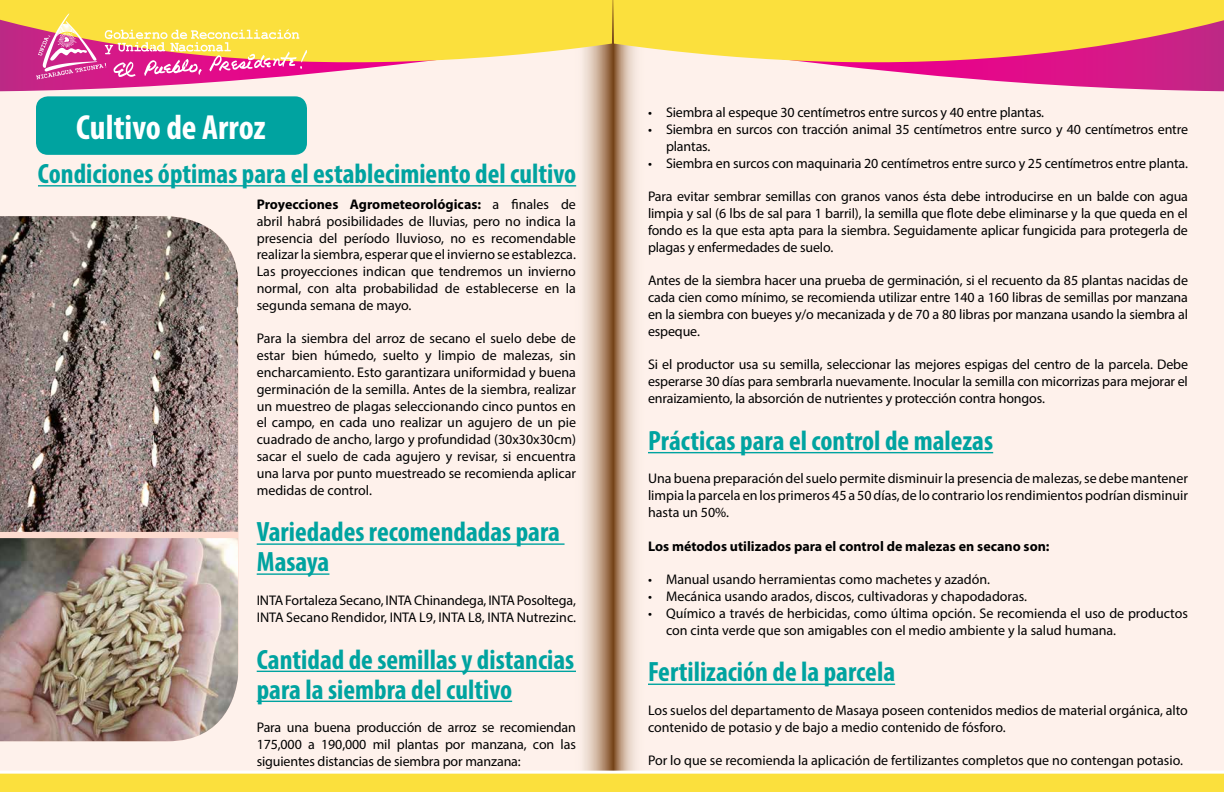
<style>
.page{position:relative;width:1224px;height:792px;background:#fff}
.page>*{position:absolute;margin:0;border:0;box-sizing:border-box;transform-origin:0 0}
.t1{font:700 condensed 35px "Myriad Pro";color:#fff}
.t2{font:700 condensed 28px/30px "Myriad Pro";color:#00a3a0}
.t3{font:14px/16.8px "Myriad Pro";letter-spacing:-.005em;color:#000;text-align:justify}
.t4{font:700 14px "Myriad Pro";color:#000}
.s1{font-weight:700}
</style>
<div class="page">
<div style="left:0;top:0;width:612px;height:792px;background:#fef1eb"></div>
<div style="left:612px;top:0;width:612px;height:792px;background:#fef1eb"></div>
<svg style="left:570px;top:79px;width:85px;height:692px"></svg>
<svg style="left:0;top:79px;width:612px;height:12px"></svg>
<svg style="left:614px;top:79px;width:610px;height:12px"></svg>
<svg style="left:0;top:0;width:1224px;height:79px"></svg>
<svg style="left:0;top:771px;width:1224px;height:21px"></svg>
<div style="left:36px;top:96px;width:271px;height:59px;background:#00a3a0;border-radius:12px"></div>
<hr style="left:38px;top:185px;width:538px;height:2px;background:#00a3a0">
<hr style="left:257px;top:543px;width:308px;height:2px;background:#00a3a0">
<hr style="left:257px;top:573px;width:72px;height:2px;background:#00a3a0">
<hr style="left:257px;top:671px;width:319px;height:1px;background:#00a3a0">
<hr style="left:257px;top:701px;width:255px;height:1px;background:#00a3a0">
<hr style="left:648px;top:452px;width:345px;height:1px;background:#00a3a0">
<hr style="left:648px;top:684px;width:247px;height:1px;background:#00a3a0">
<img style="left:0;top:538px;width:238px;height:203px">
<img style="left:0;top:216px;width:238px;height:316px">
<h1 class="t1" style="left:76px;top:105px;width:191px">Cultivo de Arroz</h1>
<h2 class="t2" style="left:38px;top:158px;width:540px">Condiciones óptimas para el establecimiento del cultivo</h2>
<p class="t3" style="left:257px;top:196px;width:321px"><span class="s1">Proyecciones Agrometeorológicas:</span> a finales de abril habrá posibilidades de lluvias, pero no indica la presencia del período lluvioso, no es recomendable realizar la siembra, esperar que el invierno se establezca.<br>Las proyecciones indican que tendremos un invierno normal, con alta probabilidad de establecerse en la segunda semana de mayo.</p>
<p class="t3" style="left:257px;top:330px;width:321px">Para la siembra del arroz de secano el suelo debe de estar bien húmedo, suelto y limpio de malezas, sin encharcamiento. Esto garantizara uniformidad y buena germinación de la semilla. Antes de la siembra, realizar un muestreo de plagas seleccionando cinco puntos en el campo, en cada uno realizar un agujero de un pie cuadrado de ancho, largo y profundidad (30x30x30cm) sacar el suelo de cada agujero y revisar, si encuentra una larva por punto muestreado se recomienda aplicar medidas de control.</p>
<h2 class="t2" style="left:257px;top:516px;width:305px">Variedades recomendadas para<br>Masaya</h2>
<p class="t3" style="left:257px;top:592px;width:321px">INTA Fortaleza Secano, INTA Chinandega, INTA Posoltega,<br>INTA Secano Rendidor, INTA L9, INTA L8, INTA Nutrezinc.</p>
<h2 class="t2" style="left:257px;top:644px;width:319px">Cantidad de semillas y distancias para la siembra del cultivo</h2>
<p class="t3" style="left:257px;top:719px;width:321px">Para una buena producción de arroz se recomiendan 175,000 a 190,000 mil plantas por manzana, con las siguientes distancias de siembra por manzana:</p>
<p class="t3" style="left:648px;top:104px;width:398px">• Siembra al espeque 30 centímetros entre surcos y 40 entre plantas.</p>
<p class="t3" style="left:666px;top:121px;width:524px;text-indent:-18px">• Siembra en surcos con tracción animal 35 centímetros entre surco y 40 centímetros entre plantas.</p>
<p class="t3" style="left:648px;top:155px;width:542px">• Siembra en surcos con maquinaria 20 centímetros entre surco y 25 centímetros entre planta.</p>
<p class="t3" style="left:648px;top:188px;width:542px">Para evitar sembrar semillas con granos vanos ésta debe introducirse en un balde con agua limpia y sal (6 lbs de sal para 1 barril), la semilla que flote debe eliminarse y la que queda en el fondo es la que esta apta para la siembra. Seguidamente aplicar fungicida para protegerla de plagas y enfermedades de suelo.</p>
<p class="t3" style="left:648px;top:272px;width:542px">Antes de la siembra hacer una prueba de germinación, si el recuento da 85 plantas nacidas de cada cien como mínimo, se recomienda utilizar entre 140 a 160 libras de semillas por manzana en la siembra con bueyes y/o mecanizada y de 70 a 80 libras por manzana usando la siembra al espeque.</p>
<p class="t3" style="left:648px;top:356px;width:542px">Si el productor usa su semilla, seleccionar las mejores espigas del centro de la parcela. Debe esperarse 30 días para sembrarla nuevamente. Inocular la semilla con micorrizas para mejorar el enraizamiento, la absorción de nutrientes y protección contra hongos.</p>
<h2 class="t2" style="left:648px;top:425px;width:347px">Prácticas para el control de malezas</h2>
<p class="t3" style="left:648px;top:470px;width:542px">Una buena preparación del suelo permite disminuir la presencia de malezas, se debe mantener limpia la parcela en los primeros 45 a 50 días, de lo contrario los rendimientos podrían disminuir hasta un 50%.</p>
<p class="t4" style="left:648px;top:537px;width:403px">Los métodos utilizados para el control de malezas en secano son:</p>
<p class="t3" style="left:648px;top:571px;width:344px">• Manual usando herramientas como machetes y azadón.</p>
<p class="t3" style="left:648px;top:588px;width:381px">• Mecánica usando arados, discos, cultivadoras y chapodadoras.</p>
<p class="t3" style="left:666px;top:605px;width:523px;text-indent:-18px">• Químico a través de herbicidas, como última opción. Se recomienda el uso de productos con cinta verde que son amigables con el medio ambiente y la salud humana.</p>
<h2 class="t2" style="left:648px;top:657px;width:249px">Fertilización de la parcela</h2>
<p class="t3" style="left:648px;top:702px;width:541px">Los suelos del departamento de Masaya poseen contenidos medios de material orgánica, alto contenido de potasio y de bajo a medio contenido de fósforo.</p>
<p class="t3" style="left:648px;top:752px;width:537px">Por lo que se recomienda la aplicación de fertilizantes completos que no contengan potasio.</p>
</div>
